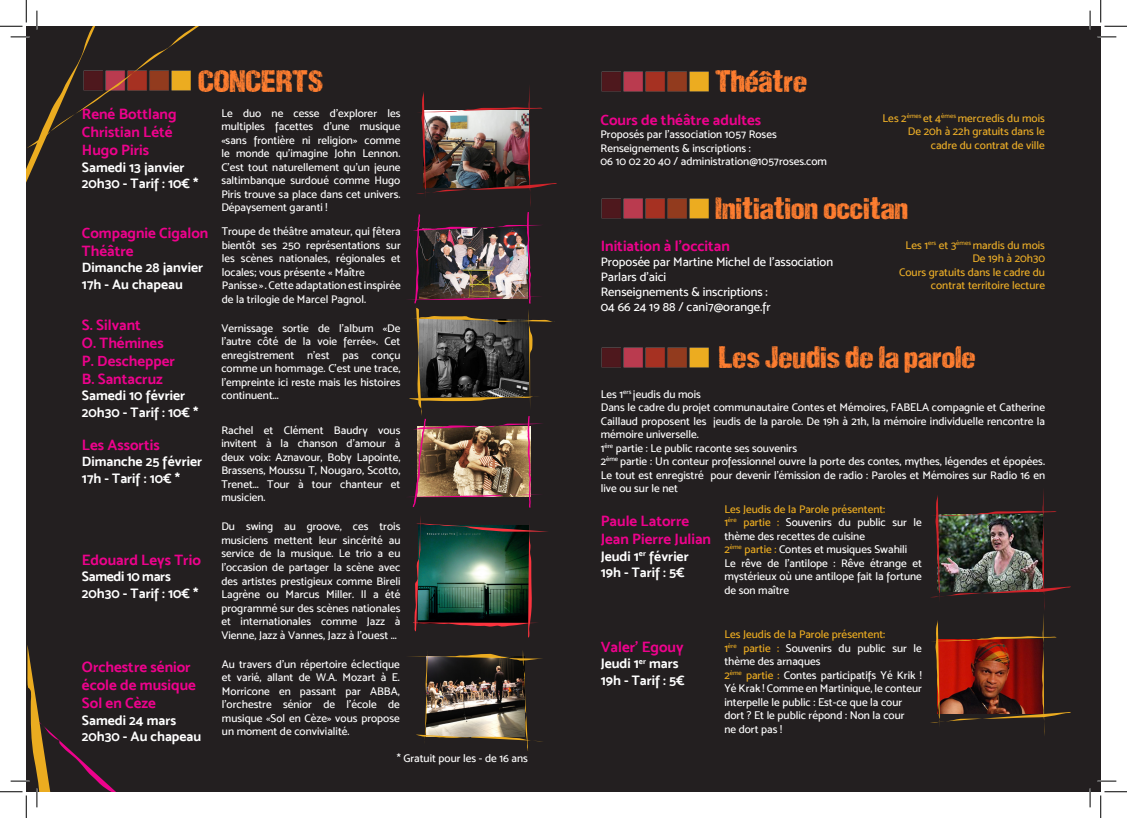
<style>
.page{position:relative;width:1127px;height:818px;background:#fff}
.page>*{position:absolute;margin:0;border:0;box-sizing:border-box;transform-origin:0 0}
.t1{font:900 31.25px "DCC Sharp Distress";color:#ff7e30;scale:1.1 1}
.t2{font:15px "Mosk Bold 700";color:#ed028c}
.t3{font:13.75px "Mosk Bold 700";color:#fff}
.t4{font:13.75px "Mosk Bold 700";letter-spacing:-.025em;color:#fff}
.t5{font:12.5px "Mosk Medium 500";color:#fff}
.t6{font:11.25px/13.5px "Mosk Medium 500";color:#fff;text-align:justify}
.t7{font:11.25px/13.5px "Mosk Medium 500";color:#ebad27;text-align:right}
.t8{font:11.25px "Mosk Medium 500";color:#ecac20}
.s1{color:#ecac20}
</style>
<div class="page">
<div style="left:26px;top:26px;width:537px;height:766px;background:#231f20"></div>
<div style="left:563px;top:26px;width:537px;height:766px;background:#231f20"></div>
<img style="left:601px;top:347px;width:108px;height:21px">
<img style="left:601px;top:71px;width:108px;height:21px">
<img style="left:930px;top:490px;width:140px;height:245px">
<img style="left:407px;top:86px;width:150px;height:551px">
<img style="left:409px;top:651px;width:134px;height:100px">
<img style="left:601px;top:198px;width:108px;height:21px">
<svg style="left:1097px;top:36px;width:18px;height:2px"></svg>
<svg style="left:1097px;top:780px;width:18px;height:2px"></svg>
<svg style="left:1089px;top:11px;width:1px;height:18px"></svg>
<svg style="left:1089px;top:788px;width:1px;height:19px"></svg>
<svg style="left:0;top:0;width:199px;height:183px"></svg>
<svg style="left:0;top:645px;width:116px;height:173px"></svg>
<svg style="left:1100px;top:0;width:26px;height:27px"></svg>
<svg style="left:1100px;top:791px;width:26px;height:27px"></svg>
<p class="t1" style="left:198px;top:64px;width:115px">CONCERTS</p>
<p class="t2" style="left:82px;top:105px;width:96px">René Bottlang</p>
<p class="t2" style="left:82px;top:123px;width:92px">Christian Lété</p>
<p class="t2" style="left:82px;top:141px;width:69px">Hugo Piris</p>
<p class="t3" style="left:82px;top:159px;width:104px">Samedi 13 janvier</p>
<p class="t3" style="left:82px;top:175px;width:118px">20h30 - Tarif : 10€ *</p>
<p class="t2" style="left:82px;top:223px;width:128px">Compagnie Cigalon</p>
<p class="t2" style="left:82px;top:241px;width:53px">Théâtre</p>
<p class="t3" style="left:82px;top:259px;width:123px">Dimanche 28 janvier</p>
<p class="t3" style="left:82px;top:276px;width:102px">17h - Au chapeau</p>
<p class="t2" style="left:82px;top:316px;width:61px">S. Silvant</p>
<p class="t2" style="left:82px;top:334px;width:83px">O. Thémines</p>
<p class="t2" style="left:82px;top:352px;width:94px">P. Deschepper</p>
<p class="t2" style="left:82px;top:370px;width:82px">B. Santacruz</p>
<p class="t3" style="left:82px;top:387px;width:105px">Samedi 10 février</p>
<p class="t3" style="left:82px;top:404px;width:118px">20h30 - Tarif : 10€ *</p>
<p class="t2" style="left:82px;top:435px;width:79px">Les Assortis</p>
<p class="t3" style="left:82px;top:453px;width:122px">Dimanche 25 février</p>
<p class="t3" style="left:82px;top:470px;width:100px">17h - Tarif : 10€ *</p>
<p class="t2" style="left:82px;top:551px;width:120px">Edouard Leys Trio</p>
<p class="t4" style="left:82px;top:568px;width:90px">Samedi 10 mars</p>
<p class="t3" style="left:82px;top:585px;width:118px">20h30 - Tarif : 10€ *</p>
<p class="t2" style="left:82px;top:658px;width:110px">Orchestre sénior</p>
<p class="t2" style="left:82px;top:676px;width:115px">école de musique</p>
<p class="t2" style="left:82px;top:694px;width:75px">Sol en Cèze</p>
<p class="t3" style="left:82px;top:712px;width:96px">Samedi 24 mars</p>
<p class="t3" style="left:82px;top:728px;width:121px">20h30 - Au chapeau</p>
<p class="t6" style="left:221px;top:106px;width:180px">Le duo ne cesse d’explorer les multiples facettes d’une musique «sans frontière ni religion» comme le monde qu’imagine John Lennon.<br>C’est tout naturellement qu’un jeune saltimbanque surdoué comme Hugo Piris trouve sa place dans cet univers.<br>Dépaysement garanti !</p>
<p class="t6" style="left:222px;top:224px;width:180px">Troupe de théâtre amateur, qui fêtera bientôt ses 250 représentations sur les scènes nationales, régionales et locales; vous présente « Maître</p>
<p class="t6" style="left:222px;top:278px;width:180px">Panisse » . Cette adaptation est inspirée de la trilogie de Marcel Pagnol.</p>
<p class="t6" style="left:221px;top:321px;width:180px">Vernissage sortie de l’album «De l’autre côté de la voie ferrée». Cet enregistrement n’est pas conçu comme un hommage. C’est une trace, l’empreinte ici reste mais les histoires continuent...</p>
<p class="t6" style="left:221px;top:423px;width:180px">Rachel et Clément Baudry vous invitent à la chanson d’amour à deux voix: Aznavour, Boby Lapointe, Brassens, Moussu T, Nougaro, Scotto, Trenet... Tour à tour chanteur et musicien.</p>
<p class="t6" style="left:221px;top:520px;width:180px">Du swing au groove, ces trois musiciens mettent leur sincérité au service de la musique. Le trio a eu l’occasion de partager la scène avec des artistes prestigieux comme Bireli Lagrène ou Marcus Miller. Il a été programmé sur des scènes nationales et internationales comme Jazz à Vienne, Jazz à Vannes, Jazz à l’ouest ...</p>
<p class="t6" style="left:222px;top:657px;width:179px">Au travers d’un répertoire éclectique et varié, allant de W.A. Mozart à E.<br>Morricone en passant par ABBA, l’orchestre sénior de l’école de musique «Sol en Cèze» vous propose un moment de convivialité.</p>
<p class="t6" style="left:396px;top:751px;width:133px">* Gratuit pour les - de 16 ans</p>
<p class="t1" style="left:714px;top:64px;width:85px">Théâtre</p>
<p class="t2" style="left:600px;top:110px;width:162px">Cours de théâtre adultes</p>
<p class="t6" style="left:600px;top:127px;width:178px">Proposés par l’association 1057 Roses</p>
<p class="t6" style="left:600px;top:141px;width:152px">Renseignements &amp; inscriptions :</p>
<p class="t6" style="left:600px;top:154px;width:228px">06 10 02 20 40 / administration@1057roses.com</p>
<p class="t7" style="left:882px;top:111px;width:164px">Les 2<sup>èmes</sup> et 4<sup>èmes</sup> mercredis du mois</p>
<p class="t7" style="left:907px;top:125px;width:138px">De 20h à 22h gratuits dans le cadre du contrat de ville</p>
<p class="t1" style="left:714px;top:190px;width:177px">Initiation occitan</p>
<p class="t2" style="left:600px;top:237px;width:131px">Initiation à l’occitan</p>
<p class="t5" style="left:600px;top:255px;width:234px">Proposée par Martine Michel de l’association</p>
<p class="t5" style="left:600px;top:270px;width:67px">Parlars d’aici</p>
<p class="t5" style="left:600px;top:285px;width:169px">Renseignements &amp; inscriptions :</p>
<p class="t5" style="left:600px;top:300px;width:171px">04 66 24 19 88 / cani7@orange.fr</p>
<p class="t7" style="left:905px;top:238px;width:141px">Les 1<sup>ers</sup> et 3<sup>èmes</sup> mardis du mois</p>
<p class="t7" style="left:972px;top:251px;width:74px">De 19h à 20h30</p>
<p class="t7" style="left:899px;top:265px;width:147px">Cours gratuits dans le cadre du contrat territoire lecture</p>
<p class="t1" style="left:718px;top:340px;width:235px">Les Jeudis de la parole</p>
<p class="t6" style="left:600px;top:387px;width:102px">Les 1<sup>ers</sup> jeudis du mois</p>
<p class="t6" style="left:600px;top:400px;width:446px">Dans le cadre du projet communautaire Contes et Mémoires, FABELA compagnie et Catherine Caillaud proposent les jeudis de la parole. De 19h à 21h, la mémoire individuelle rencontre la mémoire universelle.</p>
<p class="t6" style="left:600px;top:441px;width:198px">1<sup>ère</sup> partie : Le public raconte ses souvenirs</p>
<p class="t6" style="left:600px;top:454px;width:446px">2<sup>ème</sup> partie : Un conteur professionnel ouvre la porte des contes, mythes, légendes et épopées.<br>Le tout est enregistré pour devenir l’émission de radio : Paroles et Mémoires sur Radio 16 en live ou sur le net</p>
<p class="t2" style="left:600px;top:512px;width:90px">Paule Latorre</p>
<p class="t2" style="left:600px;top:530px;width:112px">Jean Pierre Julian</p>
<p class="t3" style="left:600px;top:548px;width:89px">Jeudi 1<sup>er</sup> février</p>
<p class="t3" style="left:600px;top:564px;width:86px">19h - Tarif : 5€</p>
<p class="t8" style="left:724px;top:502px;width:162px">Les Jeudis de la Parole présentent:</p>
<p class="t6" style="left:724px;top:515px;width:199px"><span class="s1">1</span><sup>ère</sup> <span class="s1">partie :</span> Souvenirs du public sur le thème des recettes de cuisine</p>
<p class="t6" style="left:724px;top:542px;width:184px"><span class="s1">2</span><sup>ème</sup> <span class="s1">partie :</span> Contes et musiques Swahili</p>
<p class="t6" style="left:724px;top:556px;width:199px">Le rêve de l’antilope : Rêve étrange et mystérieux où une antilope fait la fortune de son maître</p>
<p class="t2" style="left:600px;top:638px;width:84px">Valer’ Egouy</p>
<p class="t3" style="left:600px;top:655px;width:79px">Jeudi 1<sup>er</sup> mars</p>
<p class="t3" style="left:600px;top:672px;width:86px">19h - Tarif : 5€</p>
<p class="t8" style="left:724px;top:628px;width:162px">Les Jeudis de la Parole présentent:</p>
<p class="t6" style="left:724px;top:641px;width:199px"><span class="s1">1</span><sup>ère</sup> <span class="s1">partie :</span> Souvenirs du public sur le thème des arnaques</p>
<p class="t6" style="left:724px;top:668px;width:199px"><span class="s1">2</span><sup>ème</sup> <span class="s1">partie :</span> Contes participatifs Yé Krik !<br>Yé Krak ! Comme en Martinique, le conteur interpelle le public : Est-ce que la cour</p>
<p class="t6" style="left:724px;top:708px;width:182px">dort ? Et le public répond : Non la cour</p>
<p class="t6" style="left:724px;top:722px;width:59px">ne dort pas !</p>
</div>
